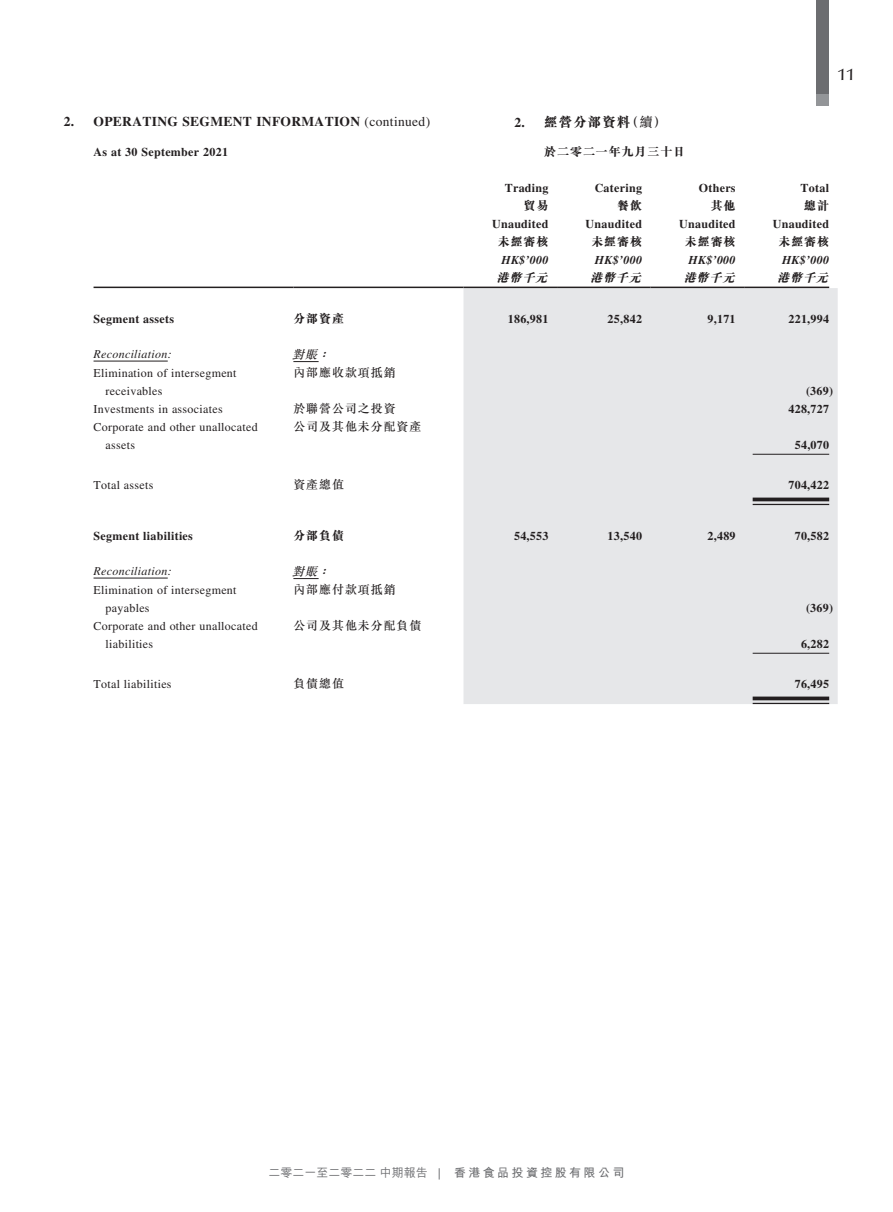
<style>
.page{position:relative;width:893px;height:1212px;background:#fff}
.page>*{position:absolute;margin:0;border:0;box-sizing:border-box;transform-origin:0 0}
.t1{font:500 16.5px "Optima LT Std";color:#231f20}
.t2{font:700 13.5px "Times LT Std";letter-spacing:.025em;color:#231f20}
.t3{font:800 13.5px "M Sung HK";letter-spacing:.075em;color:#231f20}
.t4{font:700 12px "Times LT Std";letter-spacing:.025em;color:#231f20}
.t5{font:12px/18px "Times LT Std";letter-spacing:.025em;color:#231f20}
.t6{font:500 12px "M Sung HK";letter-spacing:.075em;color:#231f20}
.t7{font:800 12px "M Sung HK";letter-spacing:.075em;color:#231f20}
.t8{font:italic 12px "Times LT Std";letter-spacing:.025em;color:#231f20}
.t9{font:italic 700 12px "Times LT Std";letter-spacing:.025em;color:#231f20}
.t10{font:500 12px "M Hei HK";color:#6c6d70}
.t11{font:italic 800 12px "M Sung HK";color:#231f20}
.t12{font:italic 500 12px "M Sung HK";color:#231f20}
.s1{font-weight:400}
.s2{font-family:"Times LT Std";font-weight:700}
.s3{font-weight:500}
.s4{font-weight:700}
</style>
<div class="page">
<div style="left:816px;top:94px;width:13px;height:12px;background:#939598"></div>
<div style="left:816px;top:0;width:13px;height:94px;background:#6c6d70"></div>
<div style="left:463px;top:288px;width:375px;height:416px;background:#e6e7e9"></div>
<hr style="left:94px;top:287px;width:199px;height:1px;background:#231f20">
<hr style="left:293px;top:287px;width:170px;height:1px;background:#231f20">
<hr style="left:463px;top:287px;width:94px;height:1px;background:#231f20">
<hr style="left:557px;top:287px;width:94px;height:1px;background:#231f20">
<hr style="left:651px;top:287px;width:93px;height:1px;background:#231f20">
<hr style="left:744px;top:287px;width:85px;height:1px;background:#231f20">
<hr style="left:94px;top:361px;width:74px;height:1px;background:#231f20">
<svg style="left:293px;top:361px;width:26px;height:1px"></svg>
<hr style="left:753px;top:454px;width:76px;height:1px;background:#231f20">
<hr style="left:753px;top:498px;width:76px;height:3px;background:#231f20">
<hr style="left:753px;top:504px;width:76px;height:1px;background:#231f20">
<hr style="left:94px;top:578px;width:74px;height:1px;background:#231f20">
<svg style="left:293px;top:578px;width:26px;height:1px"></svg>
<hr style="left:753px;top:653px;width:76px;height:1px;background:#231f20">
<svg style="left:753px;top:696px;width:76px;height:4px"></svg>
<hr style="left:753px;top:703px;width:76px;height:1px;background:#231f20">
<p class="t2" style="left:64px;top:113px;width:368px">2. OPERATING SEGMENT INFORMATION <span class="s1">(continued)</span></p>
<p class="t4" style="left:94px;top:145px;width:136px">As at 30 September 2021</p>
<p class="t3" style="left:514px;top:112px;width:154px"><span class="s2">2.</span> 經營分部資料<span class="s3">（續）</span></p>
<p class="t7" style="left:544px;top:143px;width:142px">於二零二一年九月三十日</p>
<h1 class="t1" style="left:838px;top:65px;width:18px">11</h1>
<p class="t4" style="left:505px;top:181px;width:45px">Trading</p>
<p class="t4" style="left:595px;top:181px;width:49px">Catering</p>
<p class="t4" style="left:699px;top:181px;width:38px">Others</p>
<p class="t4" style="left:801px;top:181px;width:30px">Total</p>
<p class="t7" style="left:524px;top:197px;width:26px">貿易</p>
<p class="t7" style="left:617px;top:197px;width:26px">餐飲</p>
<p class="t7" style="left:711px;top:197px;width:26px">其他</p>
<p class="t7" style="left:804px;top:197px;width:26px">總計</p>
<p class="t4" style="left:492px;top:217px;width:58px">Unaudited</p>
<p class="t4" style="left:586px;top:217px;width:58px">Unaudited</p>
<p class="t4" style="left:679px;top:217px;width:58px">Unaudited</p>
<p class="t4" style="left:773px;top:217px;width:58px">Unaudited</p>
<p class="t7" style="left:498px;top:233px;width:52px">未經審核</p>
<p class="t7" style="left:591px;top:233px;width:52px">未經審核</p>
<p class="t7" style="left:685px;top:233px;width:52px">未經審核</p>
<p class="t7" style="left:778px;top:233px;width:52px">未經審核</p>
<p class="t9" style="left:501px;top:252px;width:49px">HK$’000</p>
<p class="t9" style="left:595px;top:252px;width:49px">HK$’000</p>
<p class="t9" style="left:688px;top:252px;width:49px">HK$’000</p>
<p class="t9" style="left:782px;top:252px;width:49px">HK$’000</p>
<p class="t11" style="left:497px;top:269px;width:56px">港幣千元</p>
<p class="t11" style="left:590px;top:269px;width:56px">港幣千元</p>
<p class="t11" style="left:684px;top:269px;width:56px">港幣千元</p>
<p class="t11" style="left:777px;top:269px;width:56px">港幣千元</p>
<p class="t4" style="left:94px;top:311px;width:82px">Segment assets</p>
<p class="t7" style="left:293px;top:310px;width:52px">分部資產</p>
<p class="t4" style="left:508px;top:311px;width:42px">186,981</p>
<p class="t4" style="left:608px;top:311px;width:36px">25,842</p>
<p class="t4" style="left:707px;top:311px;width:30px">9,171</p>
<p class="t4" style="left:788px;top:311px;width:42px">221,994</p>
<p class="t8" style="left:94px;top:347px;width:80px">Reconciliation:</p>
<p class="t12" style="left:292px;top:346px;width:43px">對賬：</p>
<p class="t5" style="left:106px;top:363px;width:133px;text-indent:-12px">Elimination of intersegment receivables</p>
<p class="t6" style="left:293px;top:364px;width:104px">內部應收款項抵銷</p>
<p class="t4" style="left:806px;top:383px;width:29px">(369)</p>
<p class="t5" style="left:94px;top:399px;width:131px">Investments in associates</p>
<p class="t6" style="left:293px;top:400px;width:104px">於聯營公司之投資</p>
<p class="t4" style="left:788px;top:401px;width:42px">428,727</p>
<p class="t5" style="left:106px;top:417px;width:154px;text-indent:-12px">Corporate and other unallocated assets</p>
<p class="t6" style="left:293px;top:418px;width:130px">公司及其他未分配資產</p>
<p class="t4" style="left:795px;top:437px;width:36px">54,070</p>
<p class="t5" style="left:94px;top:476px;width:61px">Total assets</p>
<p class="t6" style="left:293px;top:476px;width:52px">資產總值</p>
<p class="t4" style="left:788px;top:478px;width:42px">704,422</p>
<p class="t4" style="left:94px;top:528px;width:101px">Segment liabilities</p>
<p class="t7" style="left:293px;top:527px;width:52px">分部負債</p>
<p class="t4" style="left:514px;top:528px;width:36px">54,553</p>
<p class="t4" style="left:608px;top:528px;width:36px">13,540</p>
<p class="t4" style="left:707px;top:528px;width:30px">2,489</p>
<p class="t4" style="left:795px;top:528px;width:36px">70,582</p>
<p class="t8" style="left:94px;top:564px;width:80px">Reconciliation:</p>
<p class="t12" style="left:292px;top:563px;width:43px">對賬：</p>
<p class="t5" style="left:106px;top:580px;width:133px;text-indent:-12px">Elimination of intersegment payables</p>
<p class="t6" style="left:293px;top:581px;width:104px">內部應付款項抵銷</p>
<p class="t4" style="left:806px;top:600px;width:29px">(369)</p>
<p class="t5" style="left:106px;top:616px;width:154px;text-indent:-12px">Corporate and other unallocated liabilities</p>
<p class="t6" style="left:293px;top:617px;width:130px">公司及其他未分配負債</p>
<p class="t4" style="left:801px;top:636px;width:30px">6,282</p>
<p class="t5" style="left:94px;top:675px;width:80px">Total liabilities</p>
<p class="t6" style="left:293px;top:675px;width:52px">負債總值</p>
<p class="t4" style="left:795px;top:677px;width:36px">76,495</p>
<p class="t10" style="left:269px;top:1163px;width:357px">二零二一至二零二二 中期報告 | <span class="s4">香港食品投資控股有限公司</span></p>
</div>
